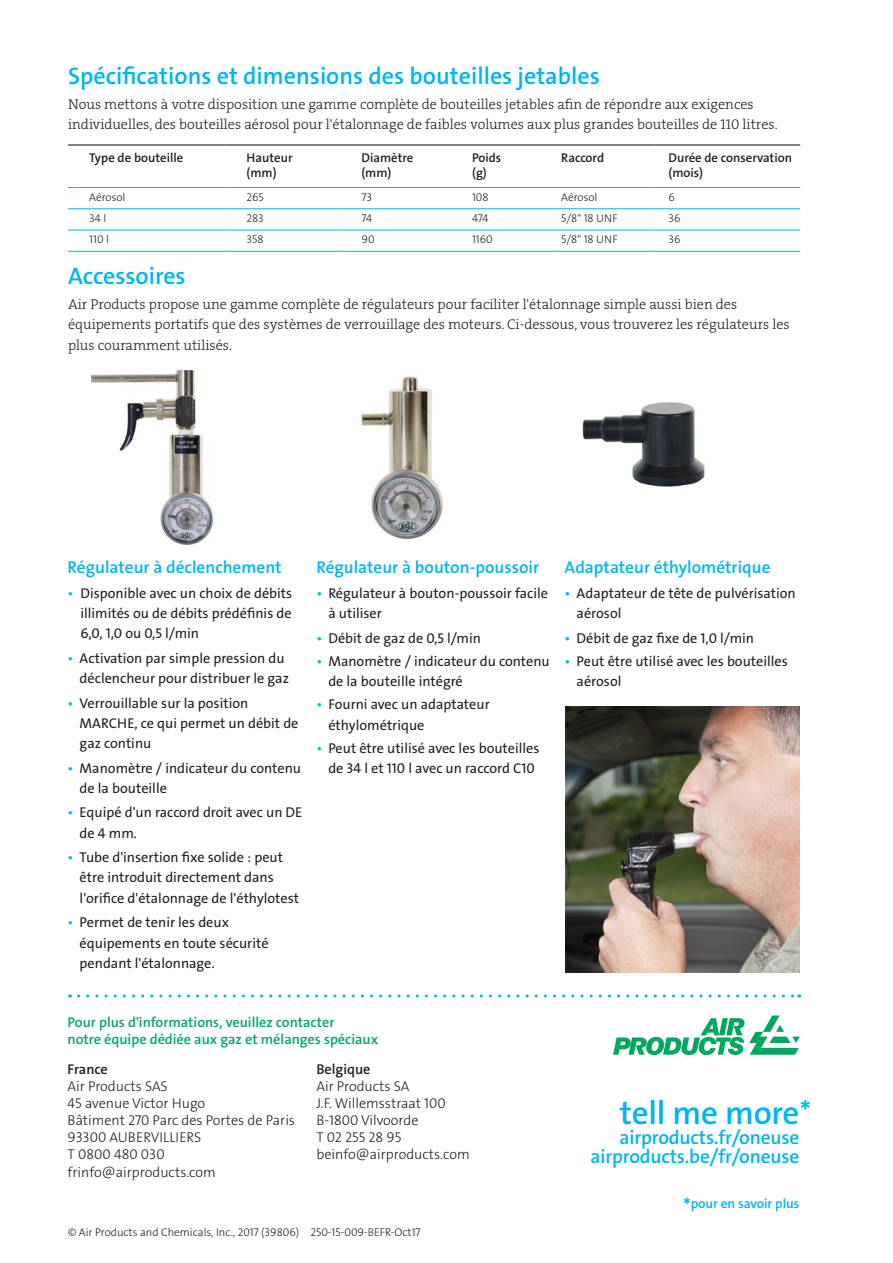
<style>
.page{position:relative;width:893px;height:1263px;background:#fff}
.page>*{position:absolute;margin:0;border:0;box-sizing:border-box;transform-origin:0 0}
.t1{font:600 33px "The Sans LF";letter-spacing:-.01em;color:#00b5f0}
.t2{font:600 30px "The Sans LF";color:#00b5f0}
.Table_figure_headlin{font:600 24px "The Sans LF";color:#00b5f0}
.t3{font:600 19.5px "The Sans LF";letter-spacing:-.01em;color:#00b5f0}
.Sidebar_headline{font:600 17.25px "The Sans LF";color:#00b5f0}
.Table_figure_headlin-2{font:14.25px/20.2px "The Serif LP3 Lig";color:#231f20}
.Sidebar_text_w__bull{font:14.25px/20.2px "The Sans LF";color:#231f20}
.Sidebar_text{font:14.25px/20.2px "The Sans LF";color:#231f20}
.Address{font:300 14.25px/17.1px "The Sans LF";color:#231f20}
.For_more_info{font:600 14.25px/17.1px "The Sans LF";color:#00a85f}
.Sidebar_headline-2{font:14.25px/20.2px "The Sans LF";color:#231f20;text-align:justify}
.t4{font:600 13.5px "The Sans LF";letter-spacing:-.01em;color:#00b5f0}
.Table_body_text{font:600 12.75px "The Sans LF";color:#231f20}
.Copyright{font:300 11.25px "The Sans LF";color:#231f20}
.s1{color:#00b5f0}
.s2{font-weight:600}
.s3{font-size:21px}
</style>
<div class="page">
<svg style="left:613px;top:1015px;width:187px;height:40px"></svg>
<img style="left:91px;top:370px;width:123px;height:175px">
<img style="left:361px;top:376px;width:82px;height:164px">
<img style="left:582px;top:402px;width:123px;height:85px">
<img style="left:565px;top:707px;width:235px;height:265px">
<hr style="left:68px;top:144px;width:157px;height:2px;background:#231f20">
<hr style="left:225px;top:144px;width:115px;height:2px;background:#231f20">
<hr style="left:340px;top:144px;width:115px;height:2px;background:#231f20">
<hr style="left:455px;top:144px;width:102px;height:2px;background:#231f20">
<hr style="left:557px;top:144px;width:99px;height:2px;background:#231f20">
<hr style="left:656px;top:144px;width:144px;height:2px;background:#231f20">
<hr style="left:68px;top:187px;width:157px;height:1px;background:#00b5f0">
<hr style="left:225px;top:187px;width:115px;height:1px;background:#00b5f0">
<hr style="left:340px;top:187px;width:115px;height:1px;background:#00b5f0">
<hr style="left:455px;top:187px;width:102px;height:1px;background:#00b5f0">
<hr style="left:557px;top:187px;width:99px;height:1px;background:#00b5f0">
<hr style="left:656px;top:187px;width:144px;height:1px;background:#00b5f0">
<hr style="left:68px;top:208px;width:157px;height:1px;background:#00b5f0">
<hr style="left:225px;top:208px;width:115px;height:1px;background:#00b5f0">
<hr style="left:340px;top:208px;width:115px;height:1px;background:#00b5f0">
<hr style="left:455px;top:208px;width:102px;height:1px;background:#00b5f0">
<hr style="left:557px;top:208px;width:99px;height:1px;background:#00b5f0">
<hr style="left:656px;top:208px;width:144px;height:1px;background:#00b5f0">
<hr style="left:68px;top:230px;width:157px;height:1px;background:#00b5f0">
<hr style="left:225px;top:230px;width:115px;height:1px;background:#00b5f0">
<hr style="left:340px;top:230px;width:115px;height:1px;background:#00b5f0">
<hr style="left:455px;top:230px;width:102px;height:1px;background:#00b5f0">
<hr style="left:557px;top:230px;width:99px;height:1px;background:#00b5f0">
<hr style="left:656px;top:230px;width:144px;height:1px;background:#00b5f0">
<hr style="left:68px;top:251px;width:157px;height:1px;background:#00b5f0">
<hr style="left:225px;top:251px;width:115px;height:1px;background:#00b5f0">
<hr style="left:340px;top:251px;width:115px;height:1px;background:#00b5f0">
<hr style="left:455px;top:251px;width:102px;height:1px;background:#00b5f0">
<hr style="left:557px;top:251px;width:99px;height:1px;background:#00b5f0">
<hr style="left:656px;top:251px;width:144px;height:1px;background:#00b5f0">
<svg style="left:79px;top:994px;width:721px;height:3px"></svg>
<p class="Table_figure_headlin" style="left:68px;top:61px;width:533px">Spécifications et dimensions des bouteilles jetables</p>
<p class="Table_figure_headlin-2" style="left:68px;top:94px;width:711px">Nous mettons à votre disposition une gamme complète de bouteilles jetables afin de répondre aux exigences individuelles, des bouteilles aérosol pour l'étalonnage de faibles volumes aux plus grandes bouteilles de 110 litres.</p>
<p class="Table_body_text" style="left:89px;top:150px;width:96px">Type de bouteille</p>
<p class="Table_body_text" style="left:247px;top:150px;width:47px">Hauteur</p>
<p class="Table_body_text" style="left:247px;top:165px;width:32px">(mm)</p>
<p class="Table_body_text" style="left:361px;top:150px;width:53px">Diamètre</p>
<p class="Table_body_text" style="left:361px;top:165px;width:32px">(mm)</p>
<p class="Table_body_text" style="left:472px;top:150px;width:31px">Poids</p>
<p class="Table_body_text" style="left:472px;top:165px;width:16px">(g)</p>
<p class="Table_body_text" style="left:561px;top:150px;width:44px">Raccord</p>
<p class="Table_body_text" style="left:668px;top:150px;width:125px">Durée de conservation</p>
<p class="Table_body_text" style="left:668px;top:165px;width:36px">(mois)</p>
<p class="Copyright" style="left:89px;top:190px;width:38px">Aérosol</p>
<p class="Copyright" style="left:247px;top:190px;width:19px">265</p>
<p class="Copyright" style="left:361px;top:190px;width:12px">73</p>
<p class="Copyright" style="left:472px;top:190px;width:18px">108</p>
<p class="Copyright" style="left:561px;top:190px;width:38px">Aérosol</p>
<p class="Copyright" style="left:668px;top:190px;width:8px">6</p>
<p class="Copyright" style="left:89px;top:211px;width:18px">34 l</p>
<p class="Copyright" style="left:247px;top:211px;width:19px">283</p>
<p class="Copyright" style="left:361px;top:211px;width:12px">74</p>
<p class="Copyright" style="left:472px;top:211px;width:18px">474</p>
<p class="Copyright" style="left:561px;top:211px;width:58px">5/8" 18 UNF</p>
<p class="Copyright" style="left:668px;top:211px;width:14px">36</p>
<p class="Copyright" style="left:89px;top:232px;width:21px">110 l</p>
<p class="Copyright" style="left:247px;top:232px;width:18px">358</p>
<p class="Copyright" style="left:361px;top:232px;width:15px">90</p>
<p class="Copyright" style="left:472px;top:232px;width:22px">1160</p>
<p class="Copyright" style="left:561px;top:232px;width:58px">5/8" 18 UNF</p>
<p class="Copyright" style="left:668px;top:232px;width:14px">36</p>
<p class="Table_figure_headlin" style="left:68px;top:261px;width:119px">Accessoires</p>
<p class="Table_figure_headlin-2" style="left:68px;top:294px;width:723px">Air Products propose une gamme complète de régulateurs pour faciliter l'étalonnage simple aussi bien des équipements portatifs que des systèmes de verrouillage des moteurs. Ci-dessous, vous trouverez les régulateurs les plus couramment utilisés.</p>
<p class="Sidebar_headline" style="left:68px;top:556px;width:215px">Régulateur à déclenchement</p>
<p class="Sidebar_headline-2" style="left:80px;top:583px;width:213px;text-indent:-13px"><span class="s1">•</span> Disponible avec un choix de débits illimités ou de débits prédéfinis de 6,0, 1,0 ou 0,5 l/min</p>
<p class="Sidebar_text_w__bull" style="left:80px;top:648px;width:211px;text-indent:-12px"><span class="s1">•</span> Activation par simple pression du déclencheur pour distribuer le gaz</p>
<p class="Sidebar_text_w__bull" style="left:80px;top:693px;width:220px;text-indent:-12px"><span class="s1">•</span> Verrouillable sur la position<br>MARCHE, ce qui permet un débit de gaz continu</p>
<p class="Sidebar_text_w__bull" style="left:80px;top:758px;width:223px;text-indent:-12px"><span class="s1">•</span> Manomètre / indicateur du contenu de la bouteille</p>
<p class="Sidebar_text_w__bull" style="left:80px;top:803px;width:224px;text-indent:-12px"><span class="s1">•</span> Equipé d'un raccord droit avec un DE de 4 mm.</p>
<p class="Sidebar_text_w__bull" style="left:80px;top:847px;width:221px;text-indent:-12px"><span class="s1">•</span> Tube d'insertion fixe solide : peut être introduit directement dans l'orifice d'étalonnage de l'éthylotest</p>
<p class="Sidebar_text_w__bull" style="left:80px;top:912px;width:190px;text-indent:-12px"><span class="s1">•</span> Permet de tenir les deux équipements en toute sécurité pendant l'étalonnage.</p>
<p class="Sidebar_headline" style="left:316px;top:556px;width:224px">Régulateur à bouton-poussoir</p>
<p class="Sidebar_text" style="left:328px;top:583px;width:221px;text-indent:-12px"><span class="s1">•</span> Régulateur à bouton-poussoir facile à utiliser</p>
<p class="Sidebar_text" style="left:316px;top:628px;width:166px"><span class="s1">•</span> Débit de gaz de 0,5 l/min</p>
<p class="Sidebar_text" style="left:328px;top:651px;width:223px;text-indent:-12px"><span class="s1">•</span> Manomètre / indicateur du contenu de la bouteille intégré</p>
<p class="Sidebar_text" style="left:328px;top:695px;width:163px;text-indent:-12px"><span class="s1">•</span> Fourni avec un adaptateur éthylométrique</p>
<p class="Sidebar_text" style="left:316px;top:738px;width:225px;text-align:center"><span class="s1">•</span> Peut être utilisé avec les bouteilles de 34 l et 110 l avec un raccord C10</p>
<p class="Sidebar_headline" style="left:565px;top:556px;width:207px">Adaptateur éthylométrique</p>
<p class="Sidebar_text" style="left:577px;top:583px;width:221px;text-indent:-12px"><span class="s1">•</span> Adaptateur de tête de pulvérisation aérosol</p>
<p class="Sidebar_text" style="left:565px;top:628px;width:191px"><span class="s1">•</span> Débit de gaz fixe de 1,0 l/min</p>
<p class="Sidebar_text" style="left:577px;top:651px;width:213px;text-indent:-12px"><span class="s1">•</span> Peut être utilisé avec les bouteilles aérosol</p>
<p class="For_more_info" style="left:68px;top:1014px;width:312px">Pour plus d'informations, veuillez contacter<br>notre équipe dédiée aux gaz et mélanges spéciaux</p>
<p class="Address" style="left:68px;top:1061px;width:229px"><span class="s2">France<br></span>Air Products SAS<br>45 avenue Victor Hugo<br>Bâtiment 270 Parc des Portes de Paris<br>93300 AUBERVILLIERS<br>T 0800 480 030 frinfo@airproducts.com</p>
<p class="Address" style="left:316px;top:1061px;width:155px"><span class="s2">Belgique<br></span>Air Products SA<br>J.F. Willemsstraat 100<br>B-1800 Vilvoorde<br>T 02 255 28 95 beinfo@airproducts.com</p>
<p class="Copyright" style="left:68px;top:1225px;width:354px">© Air Products and Chemicals, Inc., 2017 (39806) 250-15-009-BEFR-Oct17</p>
<p class="t2" style="left:800px;top:1093px;width:13px">*</p>
<p class="t1" style="left:620px;top:1092px;width:181px">tell me more</p>
<p class="t3" style="left:620px;top:1125px;width:181px">airproducts.fr/oneuse</p>
<p class="t3" style="left:591px;top:1144px;width:210px">airproducts.be/fr/oneuse</p>
<p class="t4" style="left:683px;top:1195px;width:118px"><span class="s3">*</span>pour en savoir plus</p>
</div>
